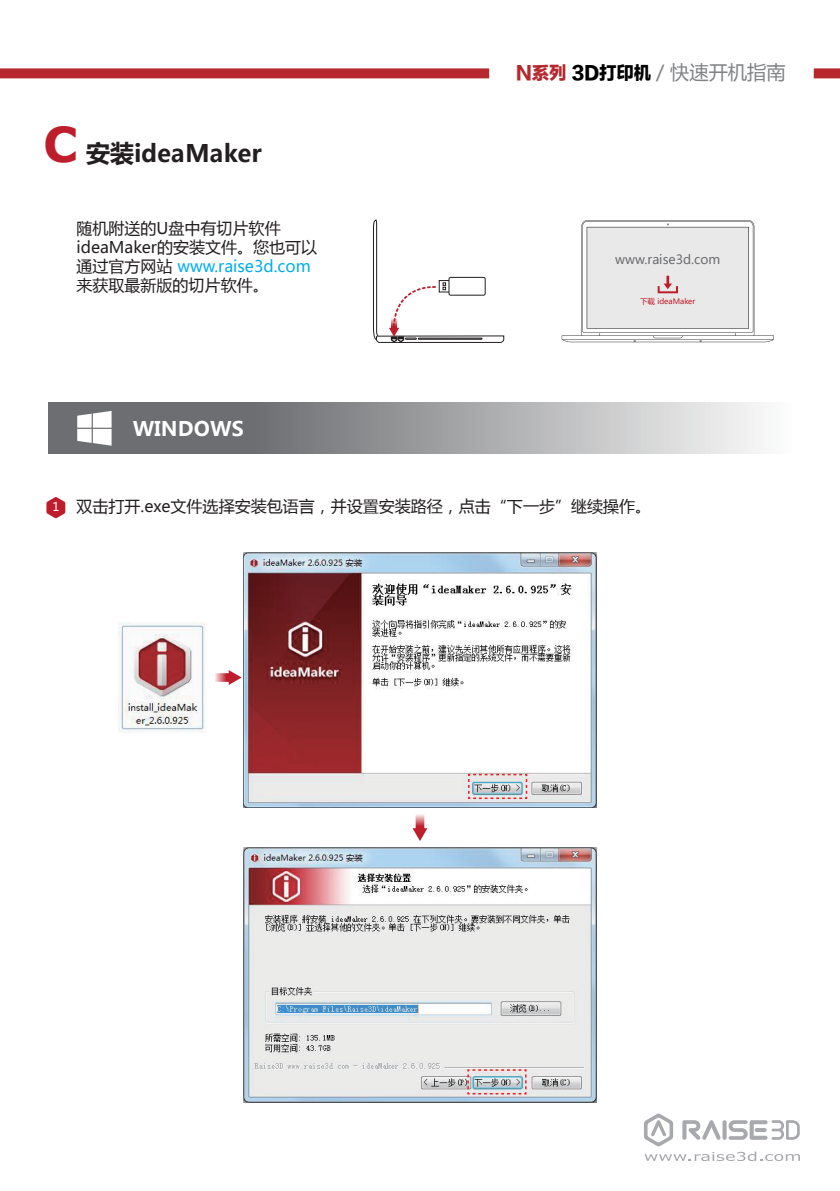
<style>
.page{position:relative;width:840px;height:1191px;background:#fff}
.page>*{position:absolute;margin:0;border:0;box-sizing:border-box;transform-origin:0 0}
.t1{font:700 24px "Microsoft Ya Hei";color:#231f20}
.t2{font:700 20px "Microsoft Ya Hei";color:#fff}
.t3{font:19.2px "Microsoft Ya Hei";color:#808285}
.t4{font:16px/19.2px "Microsoft Ya Hei";color:#231f20}
.t5{font:12.6px "Microsoft Ya Hei";color:#6c6d70}
.t6{font:7.6px "Microsoft Ya Hei";color:#be1d2c}
.s1{font-family:"Verdana";font-size:48px;color:#be1d2c}
.s2{color:#00aeef}
.s3{font-family:"FZLTTHK GBK1 0";font-size:18px;color:#b6282d}
.s4{font-family:"FZLTTHK GBK1 0";font-size:18px;color:#000}
.s5{font-size:12px;color:#fff}
</style>
<div class="page">
<svg style="left:644px;top:1113px;width:155px;height:48px"></svg>
<div style="left:0;top:68px;width:489px;height:10px;background:#b6282d"></div>
<div style="left:813px;top:68px;width:26px;height:10px;background:#b6282d"></div>
<img style="left:244px;top:552px;width:352px;height:255px">
<img style="left:244px;top:847px;width:352px;height:255px">
<img style="left:119px;top:622px;width:86px;height:110px">
<svg style="left:46px;top:497px;width:19px;height:21px"></svg>
<svg style="left:561px;top:220px;width:212px;height:122px"></svg>
<svg style="left:373px;top:219px;width:131px;height:124px"></svg>
<svg style="left:215px;top:670px;width:26px;height:15px"></svg>
<svg style="left:412px;top:814px;width:15px;height:27px"></svg>
<svg style="left:467px;top:773px;width:60px;height:26px"></svg>
<svg style="left:466px;top:1068px;width:61px;height:27px"></svg>
<svg style="left:48px;top:403px;width:712px;height:51px"></svg>
<svg style="left:77px;top:411px;width:34px;height:35px"></svg>
<h1 class="t1" style="left:43px;top:136px;width:220px"><span class="s1">C</span> 安装ideaMaker</h1>
<p class="t4" style="left:76px;top:218px;width:242px">随机附送的U盘中有切片软件ideaMaker的安装文件。您也可以通过官方网站 <span class="s2">www.raise3d.com</span>来获取最新版的切片软件。</p>
<p class="t2" style="left:133px;top:415px;width:112px">WINDOWS</p>
<p class="t3" style="left:516px;top:59px;width:271px"><span class="s3">N系列</span> <span class="s4">3D打印机</span> / 快速开机指南</p>
<p class="t5" style="left:615px;top:251px;width:107px">www.raise3d.com</p>
<p class="t6" style="left:639px;top:296px;width:57px">下载 ideaMaker</p>
<p class="t4" style="left:52px;top:496px;width:600px"><span class="s5">1</span> 双击打开.exe文件选择安装包语言，并设置安装路径，点击“下一步”继续操作。</p>
</div>
